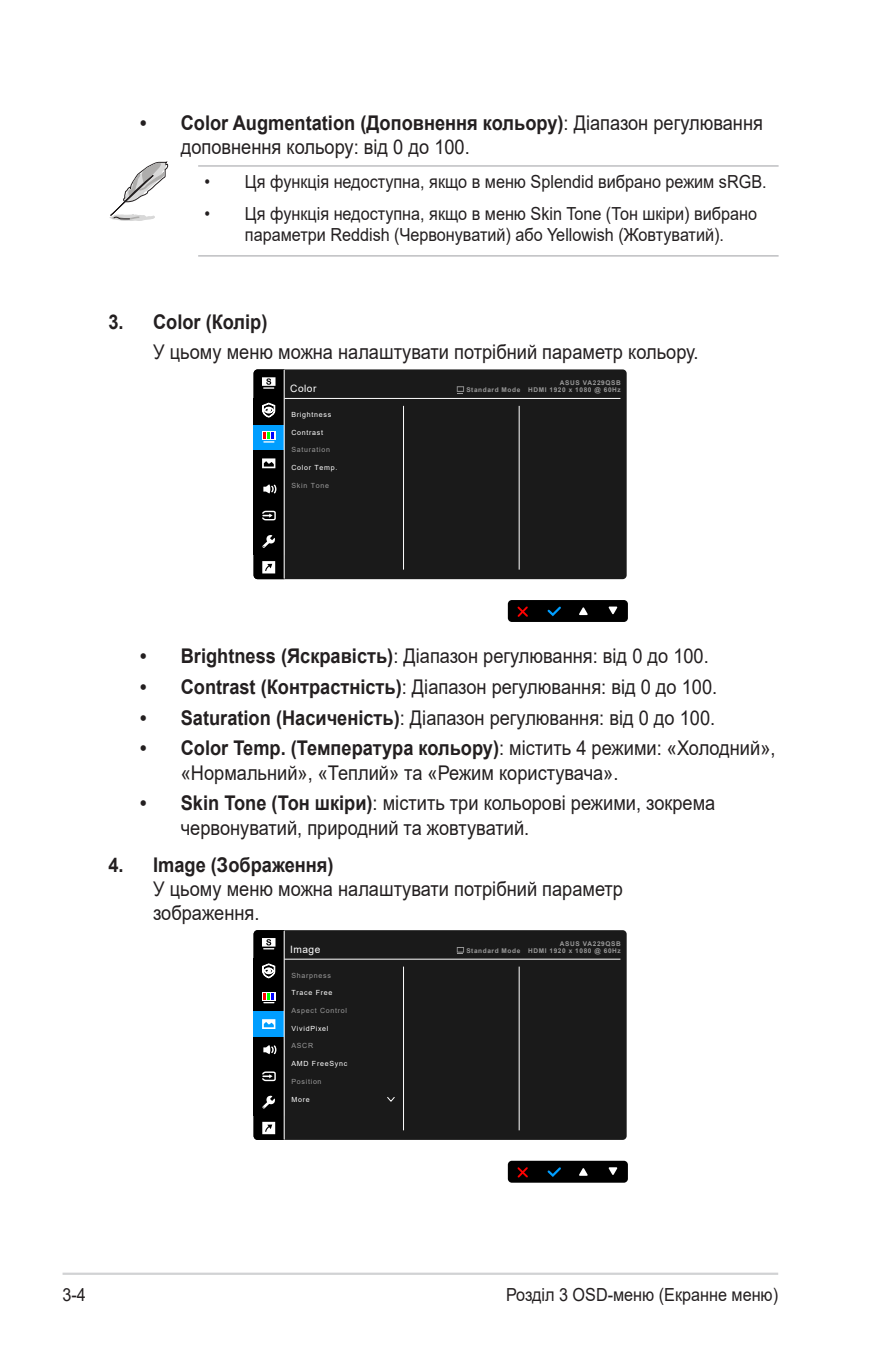
<style>
.page{position:relative;width:893px;height:1346px;background:#fff}
.page>*{position:absolute;margin:0;border:0;box-sizing:border-box;transform-origin:0 0}
.List{font:20.25px/24.3px "Arial";color:#231f20;scale:.9 1}
.t1{font:700 20.25px "Arial";color:#231f20;scale:.9 1}
.t2{font:18px/21.6px "Arial";color:#231f20;text-align:center;scale:.9 1}
.t3{font:10.12px "Arial";letter-spacing:.05em;color:#fff}
.t4{font:6.98px "Arial";letter-spacing:.1em;color:#fff}
.t5{font:6.98px "Arial";letter-spacing:.1em;color:#999}
.t6{font:700 6.52px/7.4px "Arial";letter-spacing:.09em;color:#999;text-align:right}
.s1{font-weight:700}
</style>
<div class="page">
<hr style="left:63px;top:1272px;width:715px;height:3px;background:#d1d2d4">
<hr style="left:198px;top:165px;width:581px;height:1px;background:#a8a9ad">
<hr style="left:198px;top:255px;width:581px;height:1px;background:#a8a9ad">
<svg style="left:109px;top:161px;width:59px;height:60px"></svg>
<div style="left:284px;top:369px;width:343px;height:210px;background:#1a1a1a"></div>
<div style="left:508px;top:600px;width:120px;height:22px;background:#000;border-radius:4px"></div>
<svg style="left:517px;top:606px;width:11px;height:11px"></svg>
<svg style="left:547px;top:606px;width:14px;height:11px"></svg>
<svg style="left:579px;top:607px;width:9px;height:8px"></svg>
<svg style="left:608px;top:606px;width:9px;height:8px"></svg>
<svg style="left:254px;top:369px;width:30px;height:210px;background:#21303a"></svg>
<svg style="left:457px;top:386px;width:7px;height:6px"></svg>
<svg style="left:458px;top:387px;width:5px;height:7px"></svg>
<hr style="left:284px;top:398px;width:336px;height:1px;background:#fff">
<hr style="left:403px;top:406px;width:1px;height:164px;background:#fff">
<hr style="left:519px;top:406px;width:1px;height:164px;background:#fff">
<hr style="left:284px;top:370px;width:1px;height:208px;background:#fff">
<div style="left:284px;top:930px;width:343px;height:210px;background:#1a1a1a"></div>
<div style="left:508px;top:1161px;width:120px;height:21px;background:#000;border-radius:4px"></div>
<svg style="left:517px;top:1167px;width:11px;height:11px"></svg>
<svg style="left:547px;top:1167px;width:14px;height:10px"></svg>
<svg style="left:579px;top:1168px;width:9px;height:8px"></svg>
<svg style="left:608px;top:1167px;width:9px;height:8px"></svg>
<svg style="left:254px;top:930px;width:30px;height:210px;background:#21323d"></svg>
<svg style="left:387px;top:1096px;width:8px;height:6px"></svg>
<hr style="left:284px;top:959px;width:336px;height:1px;background:#fff">
<hr style="left:403px;top:966px;width:1px;height:164px;background:#fff">
<hr style="left:519px;top:966px;width:1px;height:164px;background:#fff">
<svg style="left:457px;top:947px;width:7px;height:7px"></svg>
<hr style="left:284px;top:931px;width:1px;height:208px;background:#fff">
<p class="List" style="left:181px;top:110px;width:648px;text-indent:-40px"><span class="s1">• Color Augmentation (Доповнення кольору)</span>: Діапазон регулювання доповнення кольору: від 0 до 100.</p>
<p class="t2" style="left:204px;top:171px;width:626px">• Ця функція недоступна, якщо в меню Splendid вибрано режим sRGB.</p>
<p class="t2" style="left:204px;top:202px;width:615px">• Ця функція недоступна, якщо в меню Skin Tone (Тон шкіри) вибрано параметри Reddish (Червонуватий) або Yellowish (Жовтуватий).</p>
<p class="t1" style="left:108px;top:307px;width:178px">3. Color (Колір)</p>
<p class="List" style="left:153px;top:340px;width:608px">У цьому меню можна налаштувати потрібний параметр кольору.</p>
<p class="t6" style="left:466px;top:379px;width:156px">ASUS VA229QSB<br>Standard Mode HDMI 1920 x 1080 @ 60Hz</p>
<p class="t4" style="left:291px;top:410px;width:41px">Brightness</p>
<p class="t4" style="left:291px;top:427px;width:33px">Contrast</p>
<p class="t5" style="left:291px;top:445px;width:40px">Saturation</p>
<p class="t4" style="left:291px;top:463px;width:47px">Color Temp.</p>
<p class="t5" style="left:291px;top:480px;width:39px">Skin Tone</p>
<p class="t3" style="left:290px;top:382px;width:28px">Color</p>
<p class="List" style="left:140px;top:644px;width:633px"><span class="s1">• Brightness (Яскравість)</span>: Діапазон регулювання: від 0 до 100.</p>
<p class="List" style="left:140px;top:674px;width:643px"><span class="s1">• Contrast (Контрастність)</span>: Діапазон регулювання: від 0 до 100.</p>
<p class="List" style="left:140px;top:705px;width:640px"><span class="s1">• Saturation (Насиченість)</span>: Діапазон регулювання: від 0 до 100.</p>
<p class="List" style="left:181px;top:736px;width:662px;text-indent:-40px"><span class="s1">• Color Temp. (Температура кольору)</span>: містить 4 режими: «Холодний», «Нормальний», «Теплий» та «Режим користувача».</p>
<p class="List" style="left:181px;top:791px;width:595px;text-indent:-40px"><span class="s1">• Skin Tone (Тон шкіри)</span>: містить три кольорові режими, зокрема червонуватий, природний та жовтуватий.</p>
<p class="t1" style="left:108px;top:850px;width:252px">4. Image (Зображення)</p>
<p class="List" style="left:153px;top:876px;width:524px">У цьому меню можна налаштувати потрібний параметр зображення.</p>
<p class="t3" style="left:290px;top:942px;width:32px">Image</p>
<p class="t6" style="left:466px;top:939px;width:156px">ASUS VA229QSB<br>Standard Mode HDMI 1920 x 1080 @ 60Hz</p>
<p class="t5" style="left:291px;top:970px;width:41px">Sharpness</p>
<p class="t4" style="left:291px;top:988px;width:42px">Trace Free</p>
<p class="t5" style="left:291px;top:1006px;width:57px">Aspect Control</p>
<p class="t4" style="left:291px;top:1023px;width:39px">VividPixel</p>
<p class="t5" style="left:291px;top:1041px;width:23px">ASCR</p>
<p class="t4" style="left:291px;top:1059px;width:57px">AMD FreeSync</p>
<p class="t5" style="left:291px;top:1076px;width:32px">Position</p>
<p class="t4" style="left:291px;top:1094px;width:20px">More</p>
<p class="t2" style="left:63px;top:1283px;width:28px">3-4</p>
<p class="t2" style="left:506px;top:1283px;width:304px">Розділ 3 OSD-меню (Екранне меню)</p>
</div>
